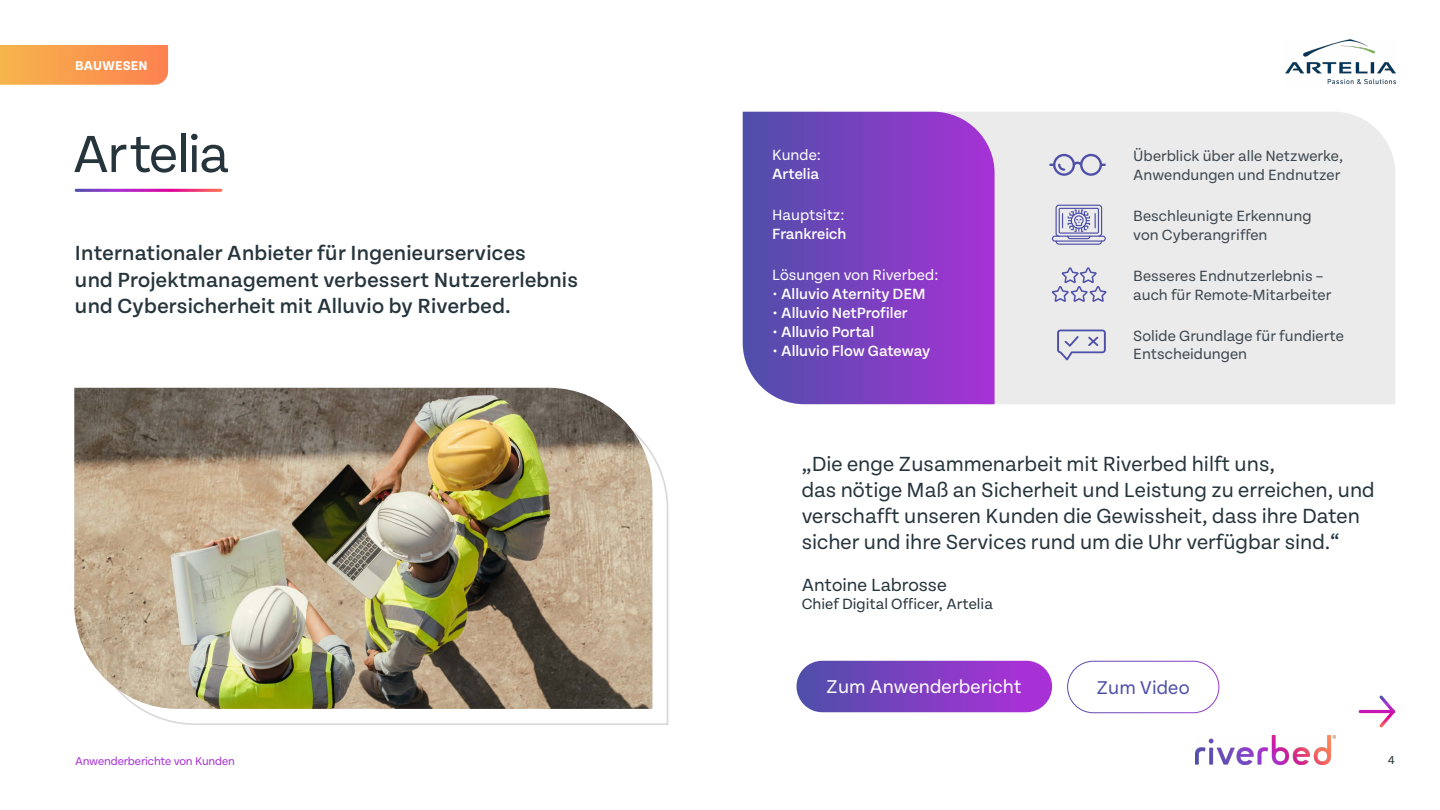
<style>
.page{position:relative;width:1440px;height:810px;background:#fff}
.page>*{position:absolute;margin:0;border:0;box-sizing:border-box;transform-origin:0 0}
.t1{font:55.57px "Tenon";letter-spacing:-.035em;color:#26343c}
.t2{font:21.75px/26.1px "Tenon";color:#26343c}
.t3{font:500 21.75px/26.1px "Tenon";letter-spacing:.01em;color:#26343c}
.t4{font:19.73px "Tenon";color:#fff}
.t5{font:19.73px "Tenon";color:#4e4fa9}
.t6{font:18.83px "Tenon";color:#26343c}
.t7{font:15.75px/18.9px "Tenon";color:#3d474f}
.t8{font:500 15.75px "Tenon";color:#fff}
.t9{font:15.75px "Tenon";color:#fff}
.t10{font:15.75px "Tenon";color:#26343c}
.t11{font:700 13.5px "Tenon";letter-spacing:.02em;color:#fff}
.t12{font:12px "Tenon";letter-spacing:-.01em;color:#a831d6}
.t13{font:12px "Tenon";color:#26343c}
.s1{font-weight:400}
</style>
<div class="page">
<svg style="left:1358px;top:695px;width:37px;height:33px"></svg>
<svg style="left:0;top:45px;width:168px;height:40px;background:#f99c50"></svg>
<div style="left:995px;top:112px;width:400px;height:292px;background:#ebebeb"></div>
<svg style="left:743px;top:112px;width:252px;height:292px;background:#7b45bf"></svg>
<svg style="left:140px;top:453px;width:529px;height:272px"></svg>
<img style="left:74px;top:388px;width:578px;height:321px">
<img style="left:1196px;top:736px;width:140px;height:29px">
<img style="left:1285px;top:39px;width:111px;height:45px">
<svg style="left:1049px;top:154px;width:57px;height:22px"></svg>
<svg style="left:1057px;top:330px;width:49px;height:30px"></svg>
<svg style="left:1052px;top:205px;width:54px;height:40px;background:#b6b7d4"></svg>
<svg style="left:1052px;top:267px;width:55px;height:35px;background:#cacadd"></svg>
<div style="left:796px;top:661px;width:256px;height:51px;background:linear-gradient(to right,#5151aa,#af2dda);border-radius:26px"></div>
<div style="left:1067px;top:661px;width:152px;height:52px;border:1px solid #fff;border-radius:26px"></div>
<p class="t11" style="left:75px;top:58px;width:74px">BAUWESEN</p>
<h1 class="t1" style="left:73px;top:125px;width:158px">Artelia</h1>
<p class="t3" style="left:75px;top:241px;width:504px">Internationaler Anbieter für Ingenieurservices<br>und Projektmanagement verbessert Nutzererlebnis und Cybersicherheit mit Alluvio by Riverbed.</p>
<p class="t9" style="left:772px;top:147px;width:50px">Kunde:</p>
<p class="t8" style="left:772px;top:166px;width:49px">Artelia</p>
<p class="t9" style="left:772px;top:207px;width:74px">Hauptsitz:</p>
<p class="t8" style="left:772px;top:226px;width:76px">Frankreich</p>
<p class="t9" style="left:772px;top:267px;width:168px">Lösungen von Riverbed:</p>
<p class="t8" style="left:772px;top:285px;width:155px"><span class="s1">•</span> Alluvio Aternity DEM</p>
<p class="t8" style="left:772px;top:304px;width:137px">• Alluvio NetProfiler</p>
<p class="t8" style="left:772px;top:323px;width:104px">• Alluvio Portal</p>
<p class="t8" style="left:772px;top:342px;width:160px">• Alluvio Flow Gateway</p>
<p class="t7" style="left:1133px;top:147px;width:212px">Überblick über alle Netzwerke,<br>Anwendungen und Endnutzer</p>
<p class="t7" style="left:1133px;top:206px;width:180px">Beschleunigte Erkennung von Cyberangriffen</p>
<p class="t7" style="left:1133px;top:266px;width:200px">Besseres Endnutzerlebnis – auch für Remote-Mitarbeiter</p>
<p class="t7" style="left:1133px;top:326px;width:212px">Solide Grundlage für fundierte<br>Entscheidungen</p>
<p class="t2" style="left:802px;top:451px;width:575px">„Die enge Zusammenarbeit mit Riverbed hilft uns,<br>das nötige Maß an Sicherheit und Leistung zu erreichen, und verschafft unseren Kunden die Gewissheit, dass ihre Daten sicher und ihre Services rund um die Uhr verfügbar sind.“</p>
<p class="t6" style="left:802px;top:575px;width:147px">Antoine Labrosse</p>
<p class="t10" style="left:802px;top:596px;width:193px">Chief Digital Officer, Artelia</p>
<p class="t4" style="left:826px;top:677px;width:197px">Zum Anwenderbericht</p>
<p class="t5" style="left:1096px;top:677px;width:95px">Zum Video</p>
<p class="t12" style="left:75px;top:755px;width:162px">Anwenderberichte von Kunden</p>
<p class="t13" style="left:1388px;top:754px;width:9px">4</p>
</div>
